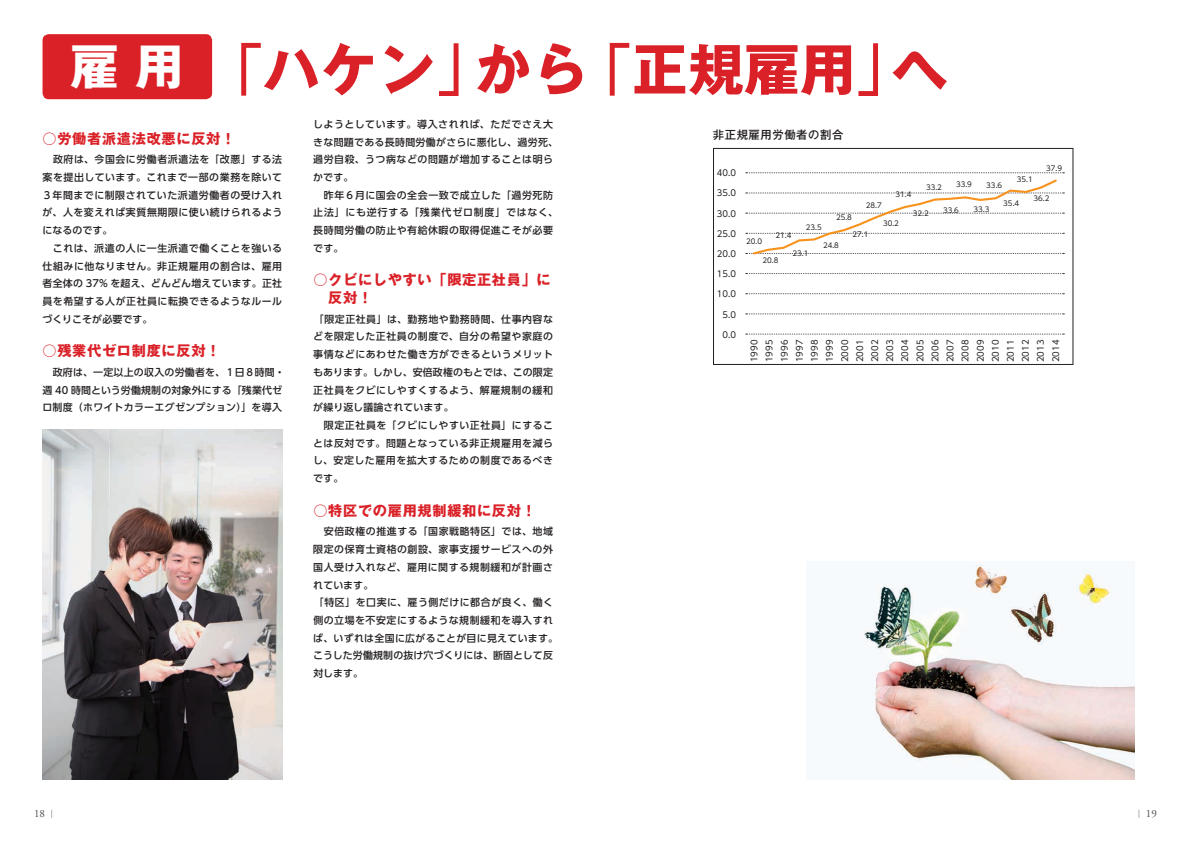
<style>
.page{position:relative;width:1191px;height:842px;background:#fff}
.page>*{position:absolute;margin:0;border:0;box-sizing:border-box;transform-origin:0 0}
.t1{font:700 56px "Gothic MB101";letter-spacing:.015em;color:#da2128}
.t2{font:700 48.7px "Gothic MB101";color:#fff}
.t3{font:700 14.2px/17.7px "Gothic MB101";letter-spacing:.05em;color:#da2128}
.t4{font:500 11.3px "Gothic MB101";letter-spacing:.05em;color:#231f20}
.t5{font:11px "Adobe Garamond Pro";color:#4b4c4d}
.t6{font:500 9.9px/17.7px "UD Shin Go Pro";letter-spacing:.05em;color:#231f20}
.t7{font:500 9.9px/17.7px "UD Shin Go Pro";letter-spacing:.025em;color:#231f20}
.t8{font:8.5px/15.1px "UD Shin Go Pro";color:#231f20;text-align:justify}
.t9{font:7.1px "UD Shin Go Pro";color:#231f20}
.s1{font-weight:500}
.s2{font-family:"Koz Min Pro";font-weight:300;font-size:8.3px}
</style>
<div class="page">
<img style="left:43px;top:429px;width:239px;height:351px">
<div style="left:43px;top:34px;width:169px;height:65px;background:#da2128;border-radius:6px"></div>
<div style="left:713px;top:148px;width:360px;height:217px;border:1px solid #231f20"></div>
<svg style="left:746px;top:273px;width:318px;height:1px"></svg>
<svg style="left:746px;top:293px;width:318px;height:1px"></svg>
<svg style="left:746px;top:314px;width:318px;height:1px"></svg>
<svg style="left:746px;top:334px;width:318px;height:1px"></svg>
<svg style="left:746px;top:173px;width:318px;height:82px"></svg>
<img style="left:860px;top:561px;width:274px;height:219px">
<h2 class="t2" style="left:70px;top:32px;width:115px">雇 用</h2>
<h1 class="t1" style="left:207px;top:30px;width:742px"><span class="s1">「</span>ハケン<span class="s1">」</span>から<span class="s1">「</span>正規雇用<span class="s1">」</span>へ</h1>
<h3 class="t3" style="left:43px;top:128px;width:194px">○労働者派遣法改悪に反対！</h3>
<p class="t6" style="left:42px;top:150px;width:241px">　政府は、今国会に労働者派遣法を「改悪」する法案を提出しています。これまで一部の業務を除いて<br>３年間までに制限されていた派遣労働者の受け入れが、人を変えれば実質無期限に使い続けられるようになるのです。<br>　これは、派遣の人に一生派遣で働くことを強いる仕組みに他なりません。非正規雇用の割合は、雇用者全体の 37% を超え、どんどん増えています。正社員を希望する人が正社員に転換できるようなルールづくりこそが必要です。</p>
<h3 class="t3" style="left:43px;top:341px;width:179px">○残業代ゼロ制度に反対！</h3>
<p class="t7" style="left:42px;top:363px;width:244px">　政府は、一定以上の収入の労働者を、１日８時間・週 40 時間という労働規制の対象外にする「残業代ゼロ制度（ホワイトカラーエグゼンプション）」を導入</p>
<p class="t6" style="left:313px;top:115px;width:246px">しようとしています。導入されれば、ただでさえ大きな問題である長時間労働がさらに悪化し、過労死、過労自殺、うつ病などの問題が増加することは明らかです。<br>　昨年６月に国会の全会一致で成立した「過労死防止法」にも逆行する「残業代ゼロ制度」ではなく、長時間労働の防止や有給休暇の取得促進こそが必要です。</p>
<h3 class="t3" style="left:313px;top:270px;width:239px">○クビにしやすい「限定正社員」に　反対！</h3>
<p class="t6" style="left:313px;top:310px;width:241px">「限定正社員」は、勤務地や勤務時間、仕事内容などを限定した正社員の制度で、自分の希望や家庭の事情などにあわせた働き方ができるというメリットもあります。しかし、安倍政権のもとでは、この限定正社員をクビにしやすくするよう、解雇規制の緩和が繰り返し議論されています。<br>　限定正社員を「クビにしやすい正社員」にすることは反対です。問題となっている非正規雇用を減らし、安定した雇用を拡大するための制度であるべきです。</p>
<h3 class="t3" style="left:313px;top:500px;width:224px">○特区での雇用規制緩和に反対！</h3>
<p class="t6" style="left:313px;top:522px;width:246px">　安倍政権の推進する「国家戦略特区」では、地域限定の保育士資格の創設、家事支援サービスへの外国人受け入れなど、雇用に関する規制緩和が計画されています。<br>「特区」を口実に、雇う側だけに都合が良く、働く側の立場を不安定にするような規制緩和を導入すれば、いずれは全国に広がることが目に見えています。こうした労働規制の抜け穴づくりには、断固として反対します。</p>
<p class="t4" style="left:713px;top:126px;width:132px">非正規雇用労働者の割合</p>
<p class="t8" style="left:717px;top:165px;width:21px">40.0</p>
<p class="t8" style="left:717px;top:185px;width:21px">35.0</p>
<p class="t8" style="left:717px;top:205px;width:21px">30.0</p>
<p class="t8" style="left:717px;top:226px;width:21px">25.0</p>
<p class="t8" style="left:717px;top:246px;width:21px">20.0</p>
<p class="t8" style="left:717px;top:266px;width:21px">15.0</p>
<p class="t8" style="left:717px;top:286px;width:21px">10.0</p>
<p class="t8" style="left:722px;top:306px;width:15px">5.0</p>
<p class="t8" style="left:722px;top:327px;width:15px">0.0</p>
<p class="t9" style="left:746px;top:235px;width:17px">20.0</p>
<p class="t9" style="left:775px;top:229px;width:17px">21.4</p>
<p class="t9" style="left:805px;top:221px;width:17px">23.5</p>
<p class="t9" style="left:836px;top:212px;width:17px">25.8</p>
<p class="t9" style="left:865px;top:200px;width:17px">28.7</p>
<p class="t9" style="left:1046px;top:162px;width:17px">37.9</p>
<p class="t9" style="left:1016px;top:174px;width:17px">35.1</p>
<p class="t9" style="left:956px;top:179px;width:17px">33.9</p>
<p class="t9" style="left:986px;top:180px;width:17px">33.6</p>
<p class="t9" style="left:926px;top:182px;width:17px">33.2</p>
<p class="t9" style="left:895px;top:189px;width:17px">31.4</p>
<p class="t9" style="left:1033px;top:193px;width:17px">36.2</p>
<p class="t9" style="left:1003px;top:198px;width:17px">35.4</p>
<p class="t9" style="left:973px;top:204px;width:17px">33.3</p>
<p class="t9" style="left:943px;top:205px;width:17px">33.6</p>
<p class="t9" style="left:912px;top:208px;width:17px">32.2</p>
<p class="t9" style="left:883px;top:218px;width:17px">30.2</p>
<p class="t9" style="left:852px;top:228px;width:17px">27.1</p>
<p class="t9" style="left:823px;top:240px;width:17px">24.8</p>
<p class="t9" style="left:762px;top:255px;width:17px">20.8</p>
<p class="t9" style="left:792px;top:248px;width:17px">23.1</p>
<p class="t8" style="left:746px;top:362px;width:24px;rotate:-90deg">1990<br>1995<br>1996<br>1997<br>1998<br>1999<br>2000<br>2001<br>2002<br>2003<br>2004<br>2005<br>2006<br>2007<br>2008<br>2009<br>2010<br>2011<br>2012<br>2013<br>2014</p>
<p class="t5" style="left:34px;top:807px;width:24px">18 <span class="s2">│</span></p>
<p class="t5" style="left:1134px;top:807px;width:24px"><span class="s2">│</span> 19</p>
</div>
